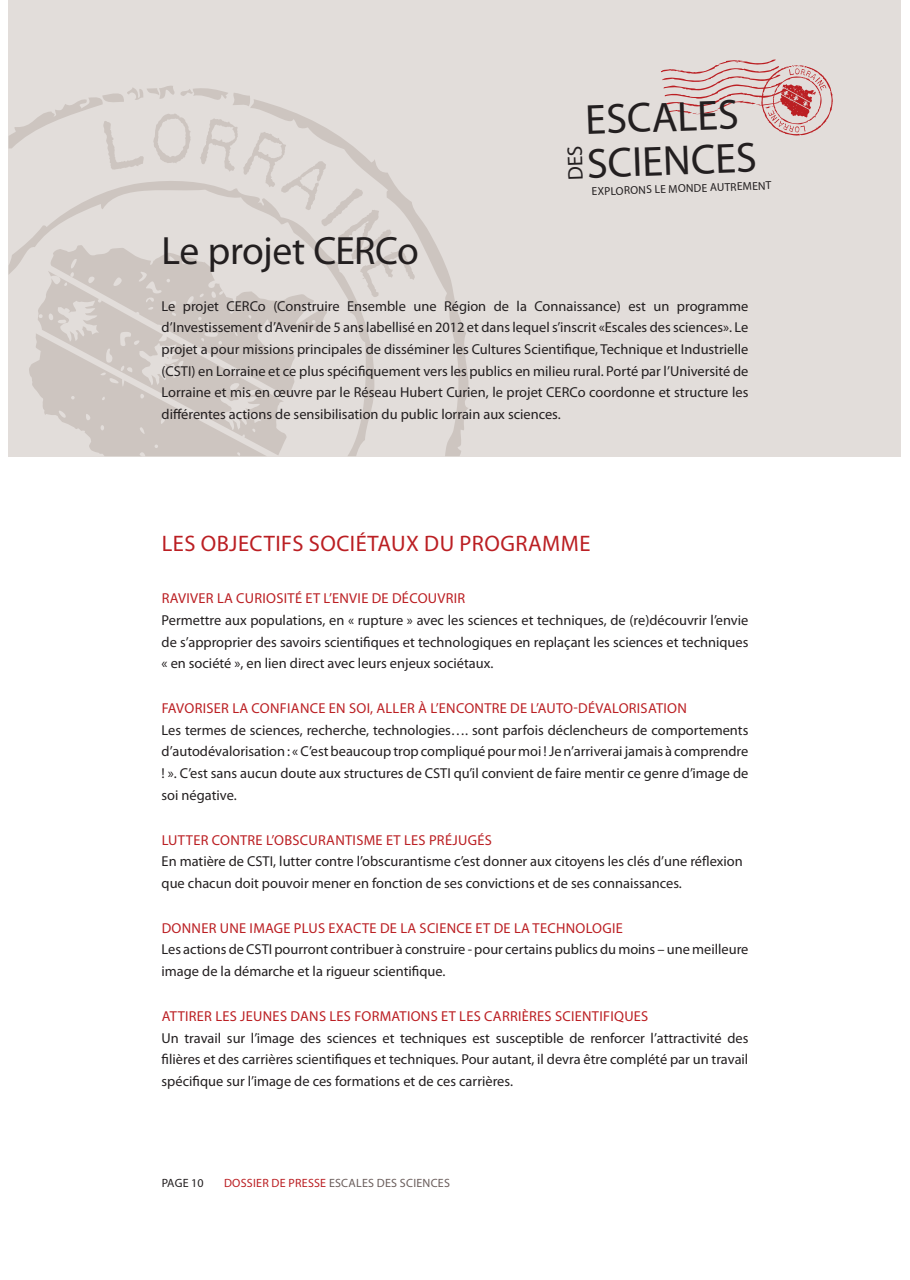
<style>
.page{position:relative;width:910px;height:1280px;background:#fff}
.page>*{position:absolute;margin:0;border:0;box-sizing:border-box;transform-origin:0 0}
.t1{font:42.15px "Myriad Pro";color:#231f20}
.t2{font:39.6px "Myriad Pro";color:#231f20}
.t3{font:22.5px "Myriad Pro";letter-spacing:.02em;color:#bb1f23}
.t4{font:14.4px/21.6px "Myriad Pro";color:#231f20;text-align:justify}
.t5{font:14.4px "Myriad Pro";letter-spacing:.02em;color:#bb1f23}
.t6{font:12px "Myriad Pro";letter-spacing:.02em;color:#6b5e5c}
.t7{font:12px "Myriad Pro";color:#231f20}
.t8{font:11.4px "Myriad Pro";color:#231f20}
.s1{color:#bb1f23}
</style>
<div class="page">
<div style="left:9px;top:0;width:892px;height:456px;background:#e2ddda"></div>
<svg style="left:9px;top:86px;width:460px;height:370px"></svg>
<svg style="left:661px;top:59px;width:172px;height:77px"></svg>
<h1 class="t1" style="left:585px;top:94px;width:27px;rotate:-2deg">ESCALES</h1>
<h1 class="t1" style="left:586px;top:138px;width:85px;rotate:-2deg">SC IENCES</h1>
<p class="t8" style="left:591px;top:185px;width:181px;rotate:-2deg">Explorons le monde autrement</p>
<h2 class="t2" style="left:162px;top:226px;width:174px">Le projet CERC</h2>
<h2 class="t2" style="left:397px;top:226px;width:23px">o</h2>
<p class="t4" style="left:162px;top:295px;width:74px">Le projet CERC</p>
<p class="t4" style="left:162px;top:295px;width:588px;text-indent:96px">o (Construire Ensemble une Région de la Connaissance) est un programme d’Investissement d’Avenir de 5 ans labellisé en 2012 et dans lequel s’inscrit «Escales des sciences». Le projet a pour missions principales de disséminer les Cultures Scientifique, Technique et Industrielle (CSTI) en Lorraine et ce plus spécifiquement vers les publics en milieu rural. Porté par l’Université de Lorraine et mis en œuvre par le Réseau Hubert Curien, le projet CERC</p>
<p class="t4" style="left:578px;top:381px;width:172px">o coordonne et structure les</p>
<p class="t4" style="left:162px;top:403px;width:401px">différentes actions de sensibilisation du public lorrain aux sciences.</p>
<h3 class="t3" style="left:162px;top:529px;width:430px">les objectifs sociétaux du programme</h3>
<p class="t5" style="left:162px;top:590px;width:305px">Raviver la curiosité et l’envi e de découvrir</p>
<p class="t4" style="left:162px;top:609px;width:588px">Permettre aux populations, en « rupture » avec les sciences et techniques, de (re)découvrir l’envie de s’approprier des savoirs scientifiques et technologiques en replaçant les sciences et techniques « en société », en lien direct avec leurs enjeux sociétaux.</p>
<p class="t5" style="left:162px;top:699px;width:527px">Favoriser la confiance en soi, aller à l’encontre de l’auto-dévalorisation</p>
<p class="t4" style="left:162px;top:719px;width:588px">Les termes de sciences, recherche, technologies…. sont parfois déclencheurs de comportements d’autodévalorisation : « C’est beaucoup trop compliqué pour moi ! Je n’arriverai jamais à comprendre ! ». C’est sans aucun doute aux structures de CSTI qu’il convient de faire mentir ce genre d’image de soi négative.</p>
<p class="t5" style="left:162px;top:831px;width:332px">Lutter contre l’obscurantisme et les préjugés</p>
<p class="t4" style="left:162px;top:850px;width:583px">En matière de CSTI, lutter contre l’obscurantisme c’est donner aux citoyens les clés d’une réflexion que chacun doit pouvoir mener en fonction de ses convictions et de ses connaissances.</p>
<p class="t5" style="left:162px;top:919px;width:463px">Donner une image plus exacte de la science et de la technologie</p>
<p class="t4" style="left:162px;top:938px;width:588px">Les actions de CSTI pourront contribuer à construire - pour certains publics du moins – une meilleure image de la démarche et la rigueur scientifique.</p>
<p class="t5" style="left:162px;top:1007px;width:488px">Attirer les jeunes dans les formations et les carrières scientifiques</p>
<p class="t4" style="left:162px;top:1027px;width:588px">Un travail sur l’image des sciences et techniques est susceptible de renforcer l’attractivité des filières et des carrières scientifiques et techniques. Pour autant, il devra être complété par un travail spécifique sur l’image de ces formations et de ces carrières.</p>
<p class="t7" style="left:162px;top:1175px;width:43px">page 10</p>
<p class="t6" style="left:224px;top:1175px;width:227px"><span class="s1">Dossier de presse</span> Escales des sciences</p>
</div>
